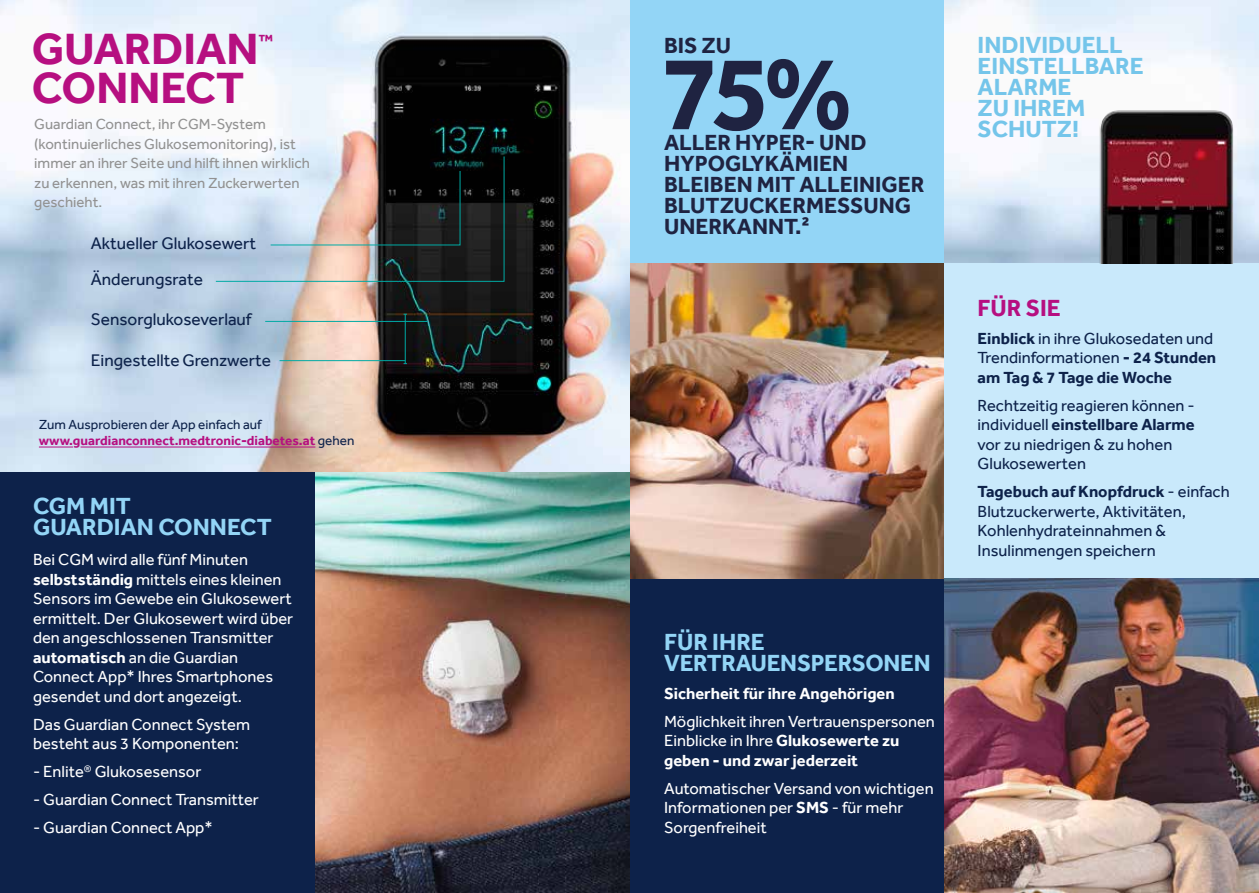
<style>
.page{position:relative;width:1259px;height:893px;background:#fff}
.page>*{position:absolute;margin:0;border:0;box-sizing:border-box;transform-origin:0 0}
.t1{font:700 108.75px "Effra";color:#1f2341}
.t2{font:700 45px "Effra";color:#b60f80}
.t3{font:700 24px/21px "Effra";letter-spacing:-.01em;color:#93d5f6}
.t4{font:700 24px/21px "Effra";color:#74c5ea}
.t5{font:700 24px "Effra";color:#b60f80}
.t6{font:700 22.5px/21px "Effra";color:#1f2341}
.t7{font:17.25px "Effra";color:#0d224a}
.t8{font:700 16.65px "Effra";color:#b60f80}
.t9{font:16.5px/19.5px "Effra";color:#fff}
.t10{font:16.5px/19.5px "Effra";color:#0d224a}
.t11{font:700 16.5px "Effra";color:#fff}
.t12{font:15px/19.5px "Effra";color:#929292}
.t13{font:700 13.5px/16.5px "Effra";color:#b60f80}
.s1{font-weight:400;color:#0d224a}
.s2{font-weight:700}
</style>
<div class="page">
<div style="left:566px;top:0;width:378px;height:414px;background:#93d5f6"></div>
<div style="left:583px;top:578px;width:361px;height:315px;background:#0d224a"></div>
<img style="left:629px;top:264px;width:315px;height:314px">
<img style="left:944px;top:578px;width:315px;height:315px">
<img style="left:0;top:0;width:629px;height:472px">
<hr style="left:39px;top:447px;width:34px;height:1px;background:#b60f80">
<hr style="left:81px;top:447px;width:234px;height:1px;background:#b60f80">
<img style="left:315px;top:472px;width:314px;height:421px">
<div style="left:0;top:472px;width:315px;height:421px;background:#0d224a"></div>
<svg style="left:215px;top:156px;width:290px;height:126px;background:#7f8184"></svg>
<hr style="left:265px;top:321px;width:163px;height:1px;background:#00aaa4">
<hr style="left:279px;top:360px;width:126px;height:1px;background:#00aaa4">
<hr style="left:405px;top:314px;width:1px;height:50px;background:#00aaa4">
<div style="left:944px;top:263px;width:315px;height:315px;background:#c9e9fb"></div>
<img style="left:1008px;top:92px;width:251px;height:171px">
<h2 class="t2" style="left:32px;top:22px;width:228px">GUARDIAN</h2>
<p class="t8" style="left:259px;top:30px;width:16px">™</p>
<h2 class="t2" style="left:32px;top:61px;width:214px">CONNECT</h2>
<p class="t12" style="left:34px;top:114px;width:277px">Guardian Connect, ihr CGM-System (kontinuierliches Glukosemonitoring), ist immer an ihrer Seite und hilft ihnen wirklich zu erkennen, was mit ihren Zuckerwerten geschieht.</p>
<p class="t7" style="left:91px;top:233px;width:167px">Aktueller Glukosewert</p>
<p class="t7" style="left:91px;top:269px;width:114px">Änderungsrate</p>
<p class="t7" style="left:91px;top:310px;width:162px">Sensorglukoseverlauf</p>
<p class="t7" style="left:91px;top:350px;width:182px">Eingestellte Grenzwerte</p>
<p class="t13" style="left:39px;top:416px;width:317px"><span class="s1">Zum Ausprobieren der App einfach auf </span>www.guardianconnect.medtronic-diabetes.at <span class="s1">gehen</span></p>
<h3 class="t3" style="left:33px;top:495px;width:240px">CGM MIT<br>GUARDIAN CONNECT</h3>
<p class="t9" style="left:33px;top:550px;width:262px">Bei CGM wird alle fünf Minuten <span class="s2">selbstständig</span> mittels eines kleinen<br>Sensors im Gewebe ein Glukosewert ermittelt. Der Glukosewert wird über den angeschlossenen Transmitter <span class="s2">automatisch</span> an die Guardian<br>Connect App* Ihres Smartphones gesendet und dort angezeigt.</p>
<p class="t9" style="left:33px;top:714px;width:218px">Das Guardian Connect System besteht aus 3 Komponenten:</p>
<p class="t9" style="left:33px;top:762px;width:170px">- Enlite<sup>®</sup> Glukosesensor</p>
<p class="t9" style="left:33px;top:790px;width:227px">- Guardian Connect Transmitter</p>
<p class="t9" style="left:33px;top:818px;width:181px">- Guardian Connect App*</p>
<h3 class="t6" style="left:664px;top:35px;width:69px">BIS ZU</h3>
<h1 class="t1" style="left:660px;top:27px;width:194px">75%</h1>
<h3 class="t6" style="left:664px;top:132px;width:262px">ALLER HYPER- UND<br>HYPOGLYKÄMIEN<br>BLEIBEN MIT ALLEINIGER<br>BLUTZUCKERMESSUNG<br>UNERKANNT.2</h3>
<h3 class="t3" style="left:664px;top:631px;width:268px">FÜR IHRE<br>VERTRAUENSPERSONEN</h3>
<p class="t11" style="left:664px;top:683px;width:232px">Sicherheit für ihre Angehörigen</p>
<p class="t9" style="left:664px;top:711px;width:272px">Möglichkeit ihren Vertrauenspersonen<br>Einblicke in Ihre <span class="s2">Glukosewerte zu geben - und zwar jederzeit</span></p>
<p class="t9" style="left:664px;top:778px;width:271px">Automatischer Versand von wichtigen<br>Informationen per <span class="s2">SMS</span> - für mehr<br>Sorgenfreiheit</p>
<h3 class="t4" style="left:977px;top:34px;width:167px">INDIVIDUELL<br>EINSTELLBARE<br>ALARME<br>ZU IHREM<br>SCHUTZ!</h3>
<h3 class="t5" style="left:977px;top:293px;width:85px">FÜR SIE</h3>
<p class="t10" style="left:977px;top:328px;width:240px"><span class="s2">Einblick</span> in ihre Glukosedaten und<br>Trendinformationen <span class="s2">- 24 Stunden am Tag &amp; 7 Tage die Woche</span></p>
<p class="t10" style="left:977px;top:395px;width:219px">Rechtzeitig reagieren können - individuell <span class="s2">einstellbare Alarme </span>vor zu niedrigen &amp; zu hohen<br>Glukosewerten</p>
<p class="t10" style="left:977px;top:482px;width:254px"><span class="s2">Tagebuch auf Knopfdruck</span> - einfach<br>Blutzuckerwerte, Aktivitäten,<br>Kohlenhydrateinnahmen &amp;<br>Insulinmengen speichern</p>
</div>
